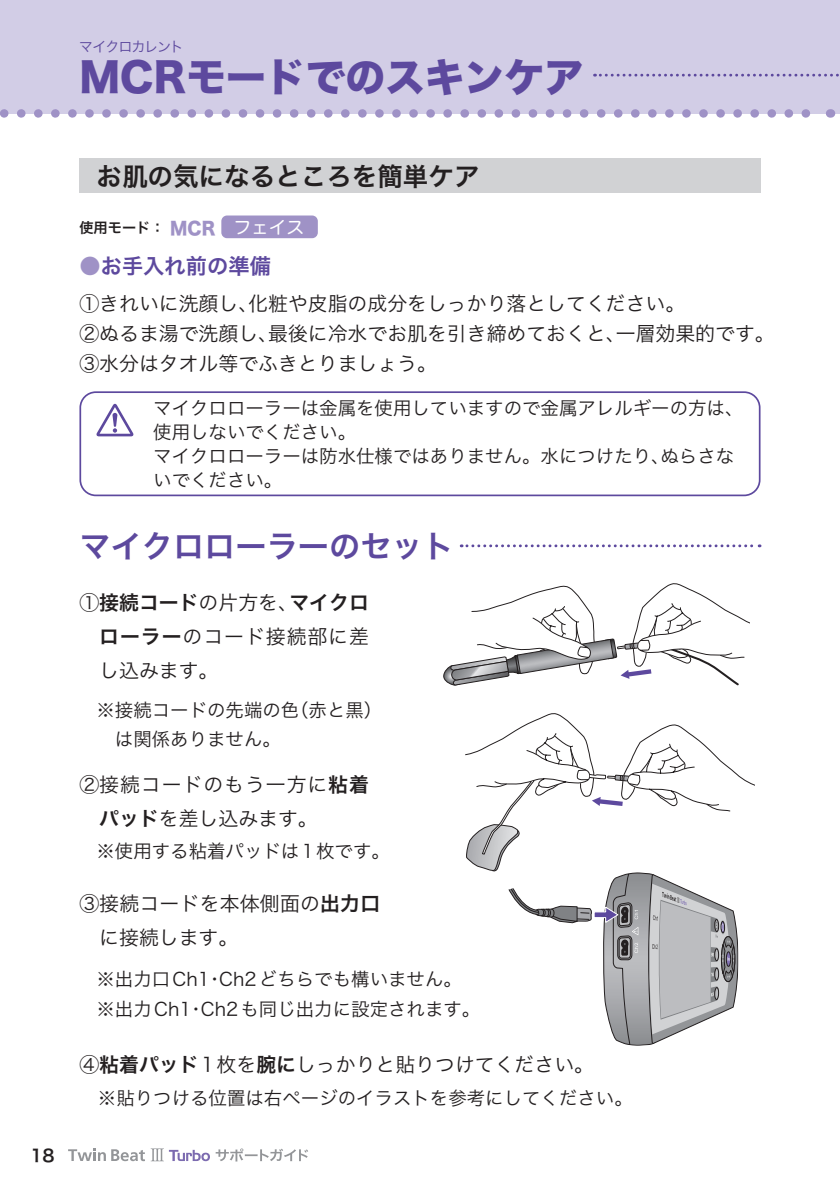
<style>
.page{position:relative;width:840px;height:1191px;background:#fff}
.page>*{position:absolute;margin:0;border:0;box-sizing:border-box;transform-origin:0 0}
.t1{font:39.6px "Hira Kaku Std W8";color:#5d499e}
.t2{font:31.2px "Hira Kaku Pro W6";color:#5d499e}
.t3{font:25.6px "Hira Kaku Pro W6";color:#231f20}
.t4{font:21.2px "Hira Kaku Pro W6";color:#5d499e}
.t5{font:19.8px/29.8px "Hira Kaku Pro W3";color:#231f20}
.t6{font:19.8px/34px "Hira Kaku Pro W3";letter-spacing:.05em;color:#231f20}
.t7{font:19.8px "Hira Kaku Pro W6";color:#231f20}
.t8{font:18.4px/24.2px "Hira Kaku Pro W3";color:#231f20}
.t9{font:17px "Hira Kaku Pro W6";color:#231f20}
.t10{font:14.2px "Hira Kaku Pro W6";color:#231f20}
.t11{font:14.2px "Hira Kaku Pro W3";letter-spacing:-.08em;color:#5d499e}
.s1{font-family:"Hira Kaku Std W8";font-size:17.8px;color:#9f92c6}
.s2{font-family:"Hira Maru Pro W4";font-size:17.8px;color:#fff}
.s3{color:#9f92c6}
.s4{font-family:"Hira Kaku Pro W3"}
.s5{font-family:"Hira Kaku Pro W6"}
</style>
<div class="page">
<div style="left:0;top:0;width:839px;height:113px;background:#d2cde6"></div>
<svg style="left:68px;top:1148px;width:77px;height:13px"></svg>
<svg style="left:0;top:109px;width:821px;height:9px"></svg>
<svg style="left:151px;top:1148px;width:157px;height:13px"></svg>
<svg style="left:594px;top:74px;width:246px;height:3px"></svg>
<div style="left:79px;top:159px;width:681px;height:34px;background:#d1d2d4"></div>
<div style="left:221px;top:215px;width:96px;height:23px;background:#9f92c6;border-radius:6px"></div>
<svg style="left:443px;top:583px;width:306px;height:102px"></svg>
<svg style="left:465px;top:713px;width:289px;height:332px"></svg>
<svg style="left:461px;top:544px;width:298px;height:3px"></svg>
<div style="left:79px;top:391px;width:681px;height:105px;border:2px solid #5d499e;border-radius:15px"></div>
<svg style="left:96px;top:403px;width:38px;height:33px"></svg>
<p class="t11" style="left:79px;top:34px;width:106px">マイクロカレント</p>
<h1 class="t1" style="left:79px;top:55px;width:505px">MCRモードでのスキンケア</h1>
<p class="t9" style="left:30px;top:1139px;width:26px">18</p>
<h3 class="t3" style="left:96px;top:153px;width:384px">お肌の気になるところを簡単ケア</h3>
<p class="t10" style="left:79px;top:215px;width:226px">使用モード： <span class="s1">MCR</span> <span class="s2">フェイス</span></p>
<p class="t4" style="left:79px;top:247px;width:193px"><span class="s3">●</span>お手入れ前の準備</p>
<p class="t5" style="left:79px;top:287px;width:696px">①きれいに洗顔し、化粧や皮脂の成分をしっかり落としてください。<br>②ぬるま湯で洗顔し、最後に冷水でお肌を引き締めておくと、一層効果的です。<br>③水分はタオル等でふきとりましょう。</p>
<p class="t8" style="left:153px;top:394px;width:591px">マイクロローラーは金属を使用していますので金属アレルギーの方は、使用しないでください。<br>マイクロローラーは防水仕様ではありません。水につけたり、ぬらさないでください。</p>
<h2 class="t2" style="left:79px;top:518px;width:376px">マイクロローラーのセット</h2>
<p class="t7" style="left:79px;top:585px;width:291px"><span class="s4">①</span>接続コード<span class="s4">の片方を、</span>マイクロ</p>
<p class="t6" style="left:99px;top:618px;width:271px"><span class="s5">ローラー</span>のコード接続部に差し込みます。</p>
<p class="t8" style="left:115px;top:693px;width:269px;line-height:29.8px;text-indent:-18px">※接続コードの先端の色（赤と黒）は関係ありません。</p>
<p class="t6" style="left:99px;top:765px;width:271px;text-indent:-20px">②接続コードのもう一方に<span class="s5">粘着パッド</span>を差し込みます。</p>
<p class="t8" style="left:96px;top:838px;width:295px">※使用する粘着パッドは1枚です。</p>
<p class="t5" style="left:99px;top:885px;width:282px;line-height:34px;text-indent:-20px">③接続コードを本体側面の<span class="s5">出力口</span>に接続します。</p>
<p class="t8" style="left:96px;top:963px;width:385px;line-height:29.8px">※出力口Ch1・Ch2どちらでも構いません。※出力Ch1・Ch2も同じ出力に設定されます。</p>
<p class="t5" style="left:79px;top:1048px;width:516px">④<span class="s5">粘着パッド</span>1枚を<span class="s5">腕に</span>しっかりと貼りつけてください。</p>
<p class="t8" style="left:79px;top:1084px;width:554px">　※貼りつける位置は右ページのイラストを参考にしてください。</p>
</div>
